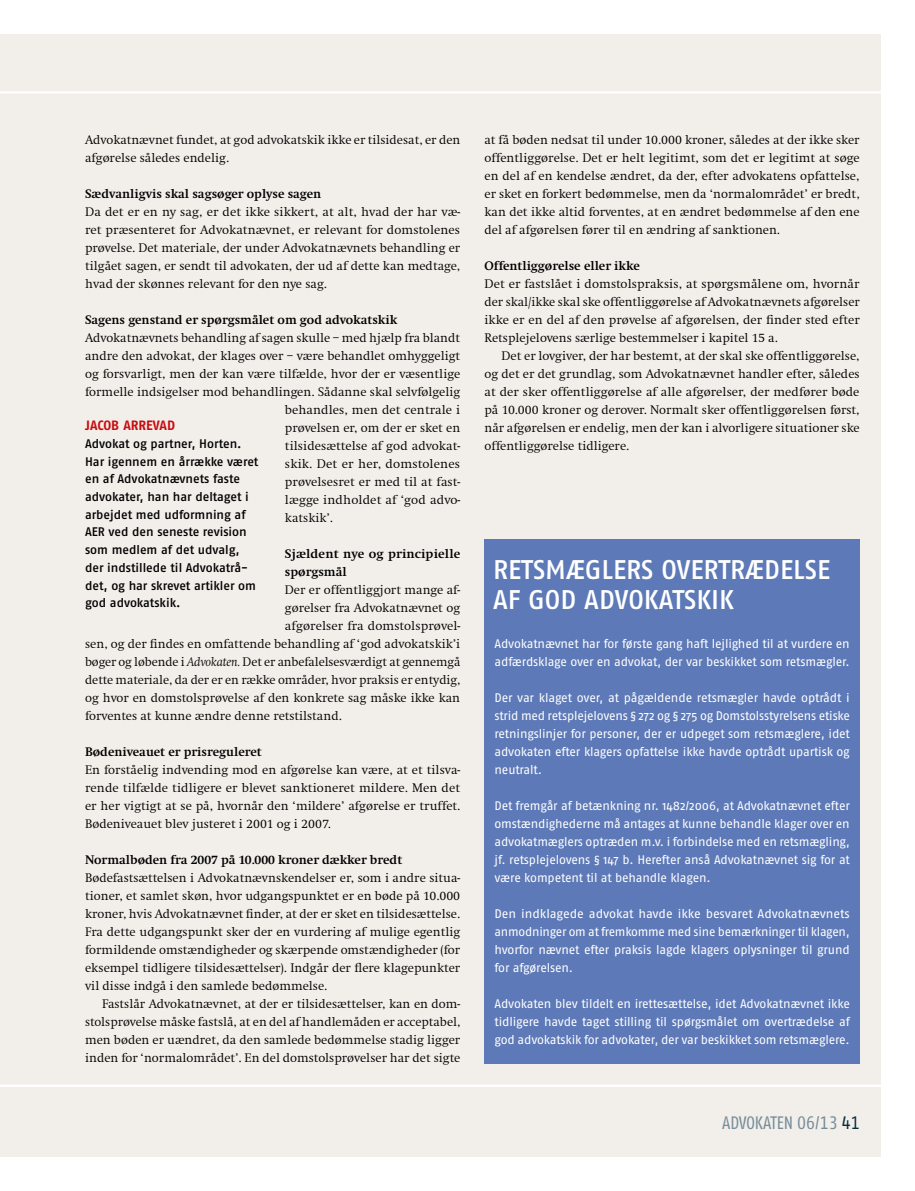
<style>
.page{position:relative;width:915px;height:1191px;background:#fff}
.page>*{position:absolute;margin:0;border:0;box-sizing:border-box;transform-origin:0 0}
.t1{font:27px/30px "Fago No Med Tf";color:#fff}
.t2{font:18px "Fago Co Regular Tf";color:#758d9a}
.t3{font:700 13.5px "Fago No";color:#c90c0f}
.t4{font:300 12.9px/18px "Swift EF";color:#000;text-align:justify}
.t5{font:700 12.9px/18px "Swift EF";color:#000}
.t6{font:12.45px/18px "Fago No";letter-spacing:-.015em;color:#fff;text-align:justify}
.t7{font:12.45px/17.7px "Fago No Med";letter-spacing:-.005em;color:#000}
.s1{font-style:italic}
.s2{color:#062e3a}
</style>
<div class="page">
<div style="left:0;top:34px;width:880px;height:1123px;background:#f2eee9"></div>
<hr style="left:0;top:1084px;width:914px;height:3px;background:#fff">
<hr style="left:0;top:91px;width:914px;height:3px;background:#fff">
<div style="left:484px;top:539px;width:375px;height:524px;background:#5d79b7"></div>
<p class="t4" style="left:85px;top:131px;width:377px">Advokatnævnet fundet, at god advokatskik ikke er tilsidesat, er den afgørelse således endelig.</p>
<p class="t5" style="left:85px;top:185px;width:237px">Sædvanligvis skal sagsøger oplyse sagen</p>
<p class="t4" style="left:85px;top:203px;width:376px">Da det er en ny sag, er det ikke sikkert, at alt, hvad der har væ&shy;ret præsenteret for Advokatnævnet, er relevant for domstolenes prøvelse. Det materiale, der under Advokatnævnets behandling er tilgået sagen, er sendt til advokaten, der ud af dette kan medtage, hvad der skønnes relevant for den nye sag.</p>
<p class="t5" style="left:85px;top:311px;width:313px">Sagens genstand er spørgsmålet om god advokatskik</p>
<p class="t4" style="left:85px;top:329px;width:376px">Advokatnævnets behandling af sagen skulle – med hjælp fra blandt</p>
<p class="t4" style="left:85px;top:347px;width:376px">andre den advokat, der klages over – være behandlet omhyggeligt</p>
<p class="t4" style="left:85px;top:365px;width:376px">og forsvarligt, men der kan være tilfælde, hvor der er væsentlige</p>
<p class="t4" style="left:85px;top:383px;width:376px">formelle indsigelser mod behandlingen. Sådanne skal selvfølgelig</p>
<p class="t4" style="left:285px;top:401px;width:177px">behandles, men det centrale i</p>
<p class="t4" style="left:285px;top:419px;width:177px">prøvelsen er, om der er sket en</p>
<p class="t4" style="left:285px;top:437px;width:177px">tilsidesættelse af god advokat-</p>
<p class="t4" style="left:285px;top:455px;width:177px">skik. Det er her, domstolenes</p>
<p class="t4" style="left:285px;top:473px;width:177px">prøvelsesret er med til at fast-</p>
<p class="t4" style="left:285px;top:491px;width:177px">lægge indholdet af ‘god advo-</p>
<p class="t4" style="left:285px;top:509px;width:49px">katskik’.</p>
<p class="t5" style="left:285px;top:545px;width:177px">Sjældent nye og principielle spørgsmål</p>
<p class="t4" style="left:285px;top:581px;width:177px">Der er offentliggjort mange af-</p>
<p class="t4" style="left:285px;top:599px;width:177px">gørelser fra Advokatnævnet og</p>
<p class="t4" style="left:285px;top:617px;width:177px">afgørelser fra domstolsprøvel-</p>
<p class="t4" style="left:85px;top:635px;width:376px">sen, og der findes en omfattende behandling af ‘god advokatskik’i</p>
<p class="t4" style="left:85px;top:653px;width:377px">bøger og løbende i <span class="s1">Advokaten.</span> Det er anbefalelsesværdigt at gennemgå</p>
<p class="t4" style="left:85px;top:671px;width:377px">dette materiale, da der er en række områder, hvor praksis er entydig,</p>
<p class="t4" style="left:85px;top:689px;width:376px">og hvor en domstolsprøvelse af den konkrete sag måske ikke kan</p>
<p class="t4" style="left:85px;top:707px;width:258px">forventes at kunne ændre denne retstilstand.</p>
<p class="t5" style="left:85px;top:743px;width:178px">Bødeniveauet er prisreguleret</p>
<p class="t4" style="left:85px;top:761px;width:376px">En forståelig indvending mod en afgørelse kan være, at et tilsva&shy;rende tilfælde tidligere er blevet sanktioneret mildere. Men det er her vigtigt at se på, hvornår den ‘mildere’ afgørelse er truffet.<br>Bødeniveauet blev justeret i 2001 og i 2007.</p>
<p class="t5" style="left:85px;top:851px;width:318px">Normalbøden fra 2007 på 10.000 kroner dækker bredt</p>
<p class="t4" style="left:85px;top:869px;width:376px">Bødefastsættelsen i Advokatnævnskendelser er, som i andre situa&shy;tioner, et samlet skøn, hvor udgangspunktet er en bøde på 10.000 kroner, hvis Advokatnævnet finder, at der er sket en tilsidesættelse.<br>Fra dette udgangspunkt sker der en vurdering af mulige egentlig formildende omstændigheder og skærpende omstændigheder (for eksempel tidligere tilsidesættelser). Indgår der flere klagepunkter vil disse indgå i den samlede bedømmelse.</p>
<p class="t4" style="left:85px;top:995px;width:377px;text-indent:17px">Fastslår Advokatnævnet, at der er tilsidesættelser, kan en dom&shy;stolsprøvelse måske fastslå, at en del af handlemåden er acceptabel, men bøden er uændret, da den samlede bedømmelse stadig ligger inden for ‘normalområdet’. En del domstolsprøvelser har det sigte</p>
<p class="t3" style="left:85px;top:417px;width:91px">JACOB ARREVAD</p>
<p class="t7" style="left:85px;top:434px;width:175px">Advokat og partner, Horten.<br>Har igennem en årrække været en af Advokatnævnets faste advokater, han har deltaget i arbejdet med udformning af<br>AER ved den seneste revision som medlem af det udvalg, der indstillede til Advokatrå&shy;det, og har skrevet artikler om god advokatskik.</p>
<p class="t4" style="left:484px;top:131px;width:376px">at få bøden nedsat til under 10.000 kroner, således at der ikke sker offentliggørelse. Det er helt legitimt, som det er legitimt at søge en del af en kendelse ændret, da der, efter advokatens opfattelse, er sket en forkert bedømmelse, men da ‘normalområdet’ er bredt, kan det ikke altid forventes, at en ændret bedømmelse af den ene del af afgørelsen fører til en ændring af sanktionen.</p>
<p class="t5" style="left:484px;top:257px;width:157px">Offentliggørelse eller ikke</p>
<p class="t4" style="left:484px;top:275px;width:376px">Det er fastslået i domstolspraksis, at spørgsmålene om, hvornår der skal/ikke skal ske offentliggørelse af Advokatnævnets afgørelser ikke er en del af den prøvelse af afgørelsen, der finder sted efter Retsplejelovens særlige bestemmelser i kapitel 15 a.</p>
<p class="t4" style="left:484px;top:347px;width:376px;text-indent:17px">Det er lovgiver, der har bestemt, at der skal ske offentliggørelse, og det er det grundlag, som Advokatnævnet handler efter, således at der sker offentliggørelse af alle afgørelser, der medfører bøde på 10.000 kroner og derover. Normalt sker offentliggørelsen først, når afgørelsen er endelig, men der kan i alvorligere situationer ske offentliggørelse tidligere.</p>
<h1 class="t1" style="left:493px;top:554px;width:338px">RETSMÆGLERS OVERTRÆDELSE<br>AF GOD ADVOKATSKIK</h1>
<p class="t6" style="left:494px;top:635px;width:356px">Advokatnævnet har for første gang haft lejlighed til at vurdere en adfærdsklage over en advokat, der var beskikket som retsmægler.</p>
<p class="t6" style="left:494px;top:689px;width:357px">Der var klaget over, at pågældende retsmægler havde optrådt i strid med retsplejelovens § 272 og § 275 og Domstolsstyrelsens etiske retningslinjer for personer, der er udpeget som retsmæglere, idet advokaten efter klagers opfattelse ikke havde optrådt upartisk og neutralt.</p>
<p class="t6" style="left:494px;top:797px;width:357px">Det fremgår af betænkning nr. 1482/2006, at Advokatnævnet efter omstændighederne må antages at kunne behandle klager over en advokatmæglers optræden m.v. i forbindelse med en retsmægling, jf. retsplejelovens § 147 b. Herefter anså Advokatnævnet sig for at være kompetent til at behandle klagen.</p>
<p class="t6" style="left:494px;top:905px;width:357px">Den indklagede advokat havde ikke besvaret Advokatnævnets anmodninger om at fremkomme med sine bemærkninger til klagen, hvorfor nævnet efter praksis lagde klagers oplysninger til grund for afgørelsen.</p>
<p class="t6" style="left:494px;top:995px;width:357px">Advokaten blev tildelt en irettesættelse, idet Advokatnævnet ikke tidligere havde taget stilling til spørgsmålet om overtrædelse af god advokatskik for advokater, der var beskikket som retsmæglere.</p>
<h2 class="t2" style="left:722px;top:1112px;width:139px">ADVOKATEN 06/13 <span class="s2">41</span></h2>
</div>
